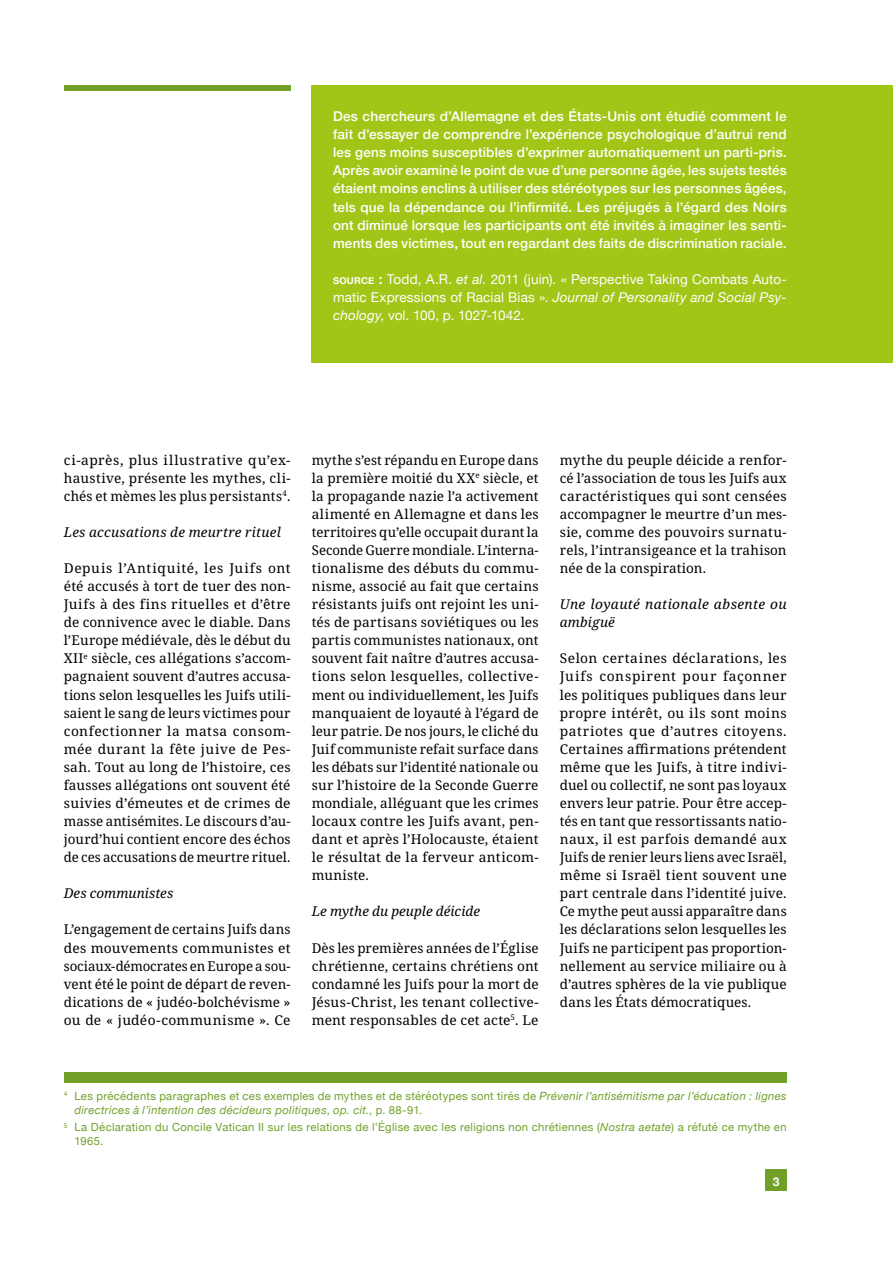
<style>
.page{position:relative;width:893px;height:1263px;background:#fff}
.page>*{position:absolute;margin:0;border:0;box-sizing:border-box;transform-origin:0 0}
.t1{font:13.5px/18px "Noto Serif";letter-spacing:.01em;color:#000;text-align:justify}
.t2{font:500 13.5px/18px "Helvetica Neue";letter-spacing:.01em;color:#fff;text-align:justify}
.t3{font:13.5px/18.1px "Helvetica Neue";letter-spacing:.01em;color:#fff;text-align:justify}
.t4{font:italic 13.5px/18px "Noto Serif";letter-spacing:.015em;color:#000}
.t5{font:700 12px "Helvetica Neue";color:#fff}
.t6{font:italic 11.25px/13.5px "Helvetica Neue";letter-spacing:.03em;color:#71a029}
.t7{font:11.25px/13.5px "Helvetica Neue";letter-spacing:.03em;color:#71a029}
.s1{font-weight:700;font-size:9.45px}
.s2{font-weight:700}
.s3{font-style:italic}
.s4{font-style:normal}
</style>
<div class="page">
<div style="left:64px;top:85px;width:227px;height:5px;background:#71a029"></div>
<div style="left:765px;top:1169px;width:22px;height:22px;background:#71a029"></div>
<div style="left:64px;top:1072px;width:723px;height:11px;background:#71a029"></div>
<div style="left:312px;top:85px;width:581px;height:277px;background:#a2c617"></div>
<p class="t2" style="left:333px;top:106px;width:455px">Des chercheurs d’Allemagne et des États-Unis ont étudié comment le fait d’essayer de comprendre l’expérience psychologique d’autrui rend les gens moins susceptibles d’exprimer automatiquement un parti-pris.<br>Après avoir examiné le point de vue d’une personne âgée, les sujets testés étaient moins enclins à utiliser des stéréotypes sur les personnes âgées, tels que la dépendance ou l’infirmité. Les préjugés à l’égard des Noirs ont diminué lorsque les participants ont été invités à imaginer les senti&shy;ments des victimes, tout en regardant des faits de discrimination raciale.</p>
<p class="t3" style="left:333px;top:271px;width:455px"><span class="s1">SOURCE</span> <span class="s2">:</span> Todd, A.R. <span class="s3">et al.</span> 2011 (juin). « Perspective Taking Combats Auto&shy;matic Expressions of Racial Bias ». <span class="s3">Journal of Personality and Social Psy&shy;chology</span>, vol. 100, p. 1027-1042.</p>
<p class="t1" style="left:64px;top:451px;width:228px">ci-après, plus illustrative qu’ex&shy;haustive, présente les mythes, cli&shy;chés et mèmes les plus persistants<sup>4</sup>.</p>
<p class="t4" style="left:64px;top:523px;width:218px">Les accusations de meurtre rituel</p>
<p class="t1" style="left:64px;top:560px;width:228px">Depuis l’Antiquité, les Juifs ont été accusés à tort de tuer des non-Juifs à des fins rituelles et d’être de connivence avec le diable. Dans l’Europe médiévale, dès le début du XII<sup>e</sup> siècle, ces allégations s’accom&shy;pagnaient souvent d’autres accusa&shy;tions selon lesquelles les Juifs utili&shy;saient le sang de leurs victimes pour confectionner la matsa consom&shy;mée durant la fête juive de Pes&shy;sah. Tout au long de l’histoire, ces fausses allégations ont souvent été suivies d’émeutes et de crimes de masse antisémites. Le discours d’au&shy;jourd’hui contient encore des échos de ces accusations de meurtre rituel.</p>
<p class="t4" style="left:64px;top:885px;width:111px">Des communistes</p>
<p class="t1" style="left:64px;top:921px;width:228px">L’engagement de certains Juifs dans des mouvements communistes et sociaux-démocrates en Europe a sou&shy;vent été le point de départ de reven&shy;dications de « judéo-bolchévisme » ou de « judéo-communisme ». Ce</p>
<p class="t1" style="left:312px;top:451px;width:228px">mythe s’est répandu en Europe dans la première moitié du XX<sup>e</sup> siècle, et la propagande nazie l’a activement alimenté en Allemagne et dans les territoires qu’elle occupait durant la Seconde Guerre mondiale. L’interna&shy;tionalisme des débuts du commu&shy;nisme, associé au fait que certains résistants juifs ont rejoint les uni&shy;tés de partisans soviétiques ou les partis communistes nationaux, ont souvent fait naître d’autres accusa&shy;tions selon lesquelles, collective&shy;ment ou individuellement, les Juifs manquaient de loyauté à l’égard de leur patrie. De nos jours, le cliché du Juif communiste refait surface dans les débats sur l’identité nationale ou sur l’histoire de la Seconde Guerre mondiale, alléguant que les crimes locaux contre les Juifs avant, pen&shy;dant et après l’Holocauste, étaient le résultat de la ferveur anticom&shy;muniste.</p>
<p class="t4" style="left:312px;top:903px;width:170px">Le mythe du peuple déicide</p>
<p class="t1" style="left:312px;top:939px;width:228px">Dès les premières années de l’Église chrétienne, certains chrétiens ont condamné les Juifs pour la mort de Jésus-Christ, les tenant collective&shy;ment responsables de cet acte<sup>5</sup>. Le</p>
<p class="t1" style="left:560px;top:451px;width:228px">mythe du peuple déicide a renfor&shy;cé l’association de tous les Juifs aux caractéristiques qui sont censées accompagner le meurtre d’un mes&shy;sie, comme des pouvoirs surnatu&shy;rels, l’intransigeance et la trahison née de la conspiration.</p>
<p class="t4" style="left:560px;top:596px;width:228px">Une loyauté nationale absente ou ambiguë</p>
<p class="t1" style="left:560px;top:650px;width:228px">Selon certaines déclarations, les Juifs conspirent pour façonner les politiques publiques dans leur propre intérêt, ou ils sont moins patriotes que d’autres citoyens.<br>Certaines affirmations prétendent même que les Juifs, à titre indivi&shy;duel ou collectif, ne sont pas loyaux envers leur patrie. Pour être accep&shy;tés en tant que ressortissants natio&shy;naux, il est parfois demandé aux Juifs de renier leurs liens avec Israël, même si Israël tient souvent une part centrale dans l’identité juive.<br>Ce mythe peut aussi apparaître dans les déclarations selon lesquelles les Juifs ne participent pas proportion&shy;nellement au service miliaire ou à d’autres sphères de la vie publique dans les États démocratiques.</p>
<p class="t6" style="left:74px;top:1090px;width:714px;text-indent:-11px"><sup>4</sup> <span class="s4">Les précédents paragraphes et ces exemples de mythes et de stéréotypes sont tirés de</span> Prévenir l’antisémitisme par l’éducation : lignes directrices à l’intention des décideurs politiques<span class="s4">,</span> op. cit.<span class="s4">, p. 88-91.</span></p>
<p class="t7" style="left:74px;top:1121px;width:714px;text-indent:-11px"><sup>5</sup> La Déclaration du Concile Vatican II sur les relations de l’Église avec les religions non chrétiennes (<span class="s3">Nostra aetate</span>) a réfuté ce mythe en<br>1965.</p>
<p class="t5" style="left:773px;top:1172px;width:8px">3</p>
</div>
